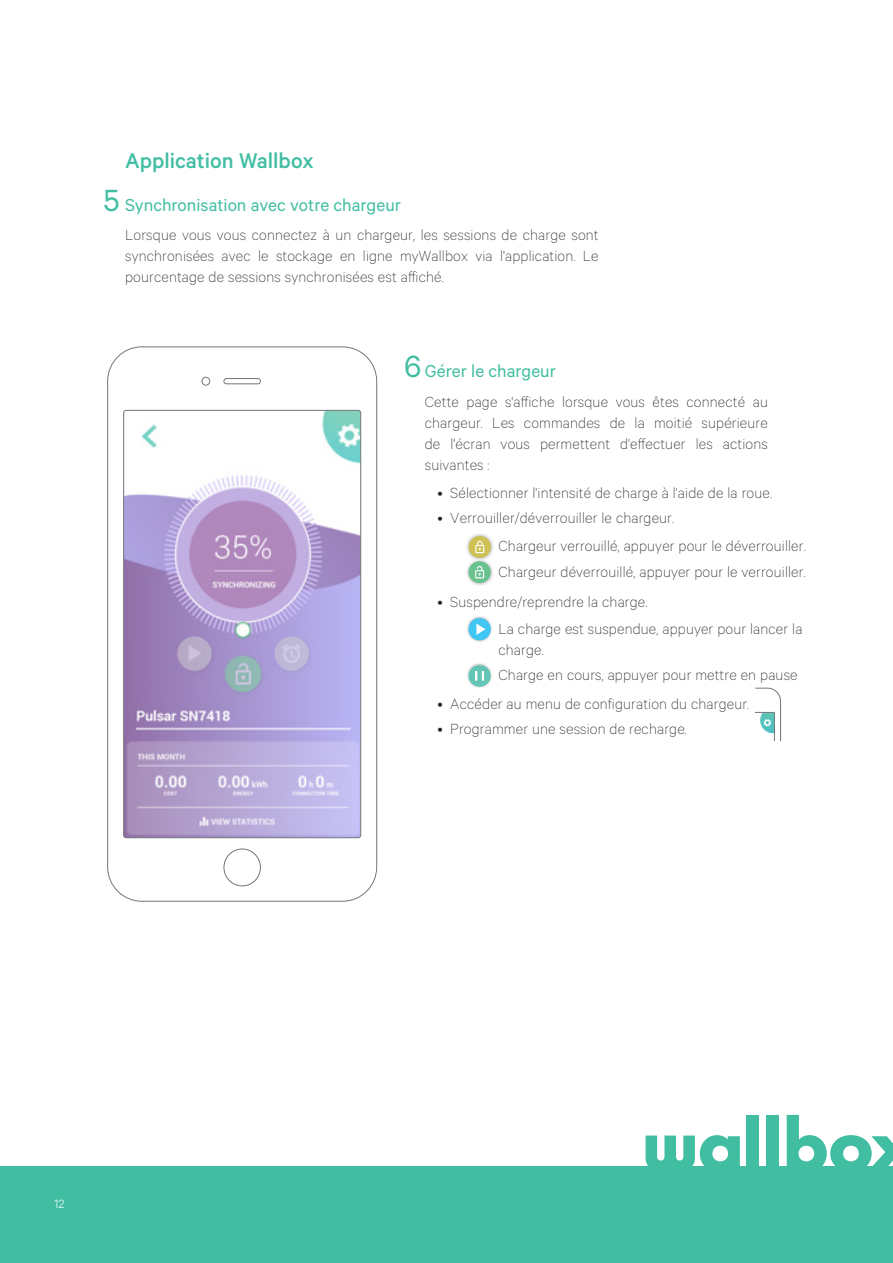
<style>
.page{position:relative;width:893px;height:1263px;background:#fff}
.page>*{position:absolute;margin:0;border:0;box-sizing:border-box;transform-origin:0 0}
.t1{font:34.5px "Calibre";color:#41bea2}
.titulos{font:500 24px "Calibre";color:#41bea2}
.t2{font:19.5px "Calibre";color:#41bea2}
.indice{font:100 16.5px/21px "Calibre";letter-spacing:.01em;color:#231f20;text-align:justify}
.t3{font:300 13.5px "Calibre";color:#fff}
</style>
<div class="page">
<div style="left:0;top:1167px;width:893px;height:96px;background:#41bea2"></div>
<svg style="left:646px;top:1135px;width:94px;height:32px"></svg>
<div style="left:747px;top:1115px;width:12px;height:56px;background:#41bea2"></div>
<div style="left:767px;top:1115px;width:12px;height:56px;background:#41bea2"></div>
<svg style="left:787px;top:1115px;width:106px;height:52px"></svg>
<div style="left:202px;top:377px;width:8px;height:8px;border:1px solid #727679;border-radius:50%"></div>
<div style="left:224px;top:378px;width:37px;height:6px;border:1px solid #727679;border-radius:3px"></div>
<img style="left:125px;top:410px;width:236px;height:428px">
<div style="left:123px;top:410px;width:238px;height:428px;border:1px solid #727679;border-radius:3px"></div>
<div style="left:224px;top:849px;width:37px;height:37px;border:1px solid #727679;border-radius:50%"></div>
<img style="left:467px;top:534px;width:26px;height:51px">
<svg style="left:468px;top:561px;width:23px;height:22px"></svg>
<svg style="left:475px;top:566px;width:9px;height:12px"></svg>
<div style="left:469px;top:536px;width:22px;height:22px;background:#cec255;border-radius:11px"></div>
<svg style="left:475px;top:541px;width:9px;height:12px"></svg>
<img style="left:467px;top:616px;width:25px;height:26px">
<div style="left:468px;top:618px;width:23px;height:22px;background:#40c7f4;border-radius:11px"></div>
<svg style="left:476px;top:624px;width:9px;height:11px"></svg>
<img style="left:467px;top:663px;width:25px;height:25px">
<div style="left:468px;top:665px;width:23px;height:22px;background:#62c5b6;border-radius:11px"></div>
<svg style="left:475px;top:671px;width:9px;height:10px"></svg>
<svg style="left:755px;top:688px;width:26px;height:53px"></svg>
<p class="titulos" style="left:125px;top:147px;width:190px">Application Wallbox</p>
<p class="t2" style="left:125px;top:193px;width:277px">Synchronisation avec votre chargeur</p>
<p class="indice" style="left:125px;top:224px;width:475px">Lorsque vous vous connectez à un chargeur, les sessions de charge sont synchronisées avec le stockage en ligne myWallbox via l'application. Le pourcentage de sessions synchronisées est affiché.</p>
<p class="t1" style="left:104px;top:180px;width:18px">5</p>
<p class="t1" style="left:404px;top:347px;width:19px">6</p>
<p class="t2" style="left:425px;top:360px;width:133px">Gérer le chargeur</p>
<p class="indice" style="left:425px;top:390px;width:345px">Cette page s'affiche lorsque vous êtes connecté au chargeur. Les commandes de la moitié supérieure de l'écran vous permettent d'effectuer les actions suivantes :</p>
<p class="indice" style="left:438px;top:482px;width:336px">• Sélectionner l'intensité de charge à l'aide de la roue.</p>
<p class="indice" style="left:438px;top:506px;width:238px">• Verrouiller/déverrouiller le chargeur.</p>
<p class="indice" style="left:498px;top:535px;width:309px">Chargeur verrouillé, appuyer pour le déverrouiller.</p>
<p class="indice" style="left:498px;top:561px;width:309px">Chargeur déverrouillé, appuyer pour le verrouiller.</p>
<p class="indice" style="left:438px;top:591px;width:211px">• Suspendre/reprendre la charge.</p>
<p class="indice" style="left:498px;top:618px;width:306px">La charge est suspendue, appuyer pour lancer la charge.</p>
<p class="indice" style="left:498px;top:664px;width:301px">Charge en cours, appuyer pour mettre en pause</p>
<p class="indice" style="left:438px;top:693px;width:313px">• Accéder au menu de configuration du chargeur.</p>
<p class="indice" style="left:438px;top:717px;width:251px">• Programmer une session de recharge.</p>
<p class="t3" style="left:54px;top:1195px;width:12px">12</p>
</div>
